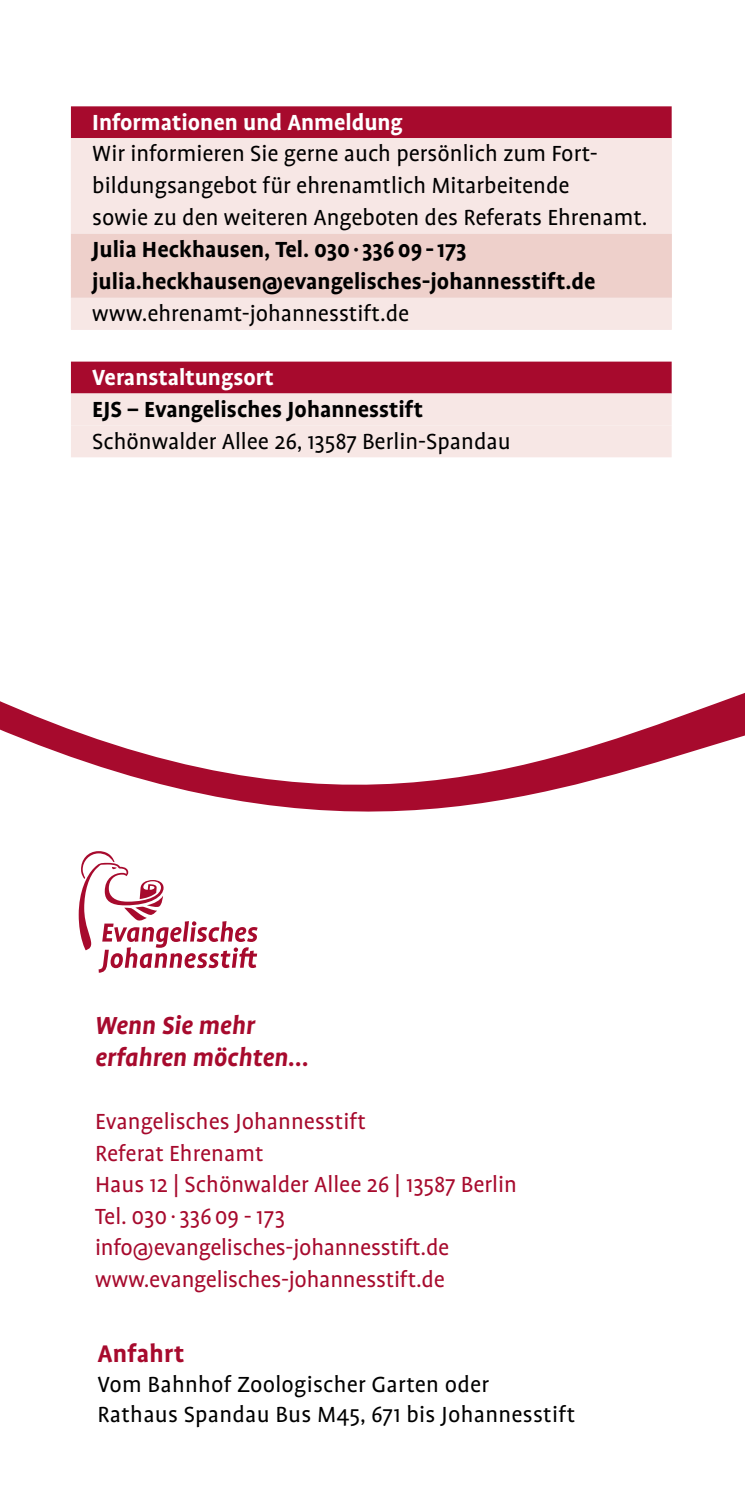
<style>
.page{position:relative;width:745px;height:1489px;background:#fff}
.page>*{position:absolute;margin:0;border:0;box-sizing:border-box;transform-origin:0 0}
.t1{font:italic 700 28px/32px "EJS Profile Pro";color:#a70a2d}
.t2{font:700 27.5px "EJS Profile Pro";letter-spacing:.01em;color:#a70a2d}
.t3{font:25px/32px "EJS Profile Pro";color:#000}
.t4{font:25px/31.5px "EJS Profile Pro";color:#a70a2d}
.t5{font:700 25px/32px "EJS Profile Pro";color:#000}
.t6{font:700 25px "EJS Profile Pro";color:#fff}
</style>
<div class="page">
<div style="left:71px;top:106px;width:600px;height:32px;background:#a70a2d"></div>
<div style="left:71px;top:138px;width:600px;height:32px;background:#f7e7e5"></div>
<div style="left:71px;top:170px;width:600px;height:32px;background:#f7e7e5"></div>
<div style="left:71px;top:202px;width:600px;height:32px;background:#f7e7e5"></div>
<div style="left:71px;top:234px;width:600px;height:32px;background:#eed0cb"></div>
<div style="left:71px;top:266px;width:600px;height:32px;background:#eed0cb"></div>
<div style="left:71px;top:298px;width:600px;height:32px;background:#f7e7e5"></div>
<svg style="left:0;top:361px;width:744px;height:612px"></svg>
<p class="t6" style="left:92px;top:107px;width:312px">Informationen und Anmeldung</p>
<p class="t3" style="left:92px;top:139px;width:556px">Wir informieren Sie gerne auch persönlich zum Fort&shy;bildungsangebot für ehrenamtlich Mitarbeitende<br>sowie zu den weiteren Angeboten des Referats Ehrenamt.</p>
<p class="t5" style="left:92px;top:234px;width:504px">Julia Heckhausen, Tel. 030· 33609 -173 julia.heckhausen@evangelisches-johannesstift.de</p>
<p class="t3" style="left:92px;top:298px;width:318px">www.ehrenamt-johannesstift.de</p>
<p class="t6" style="left:92px;top:362px;width:183px">Veranstaltungsort</p>
<p class="t5" style="left:92px;top:393px;width:332px">EJS – Evangelisches Johannesstift</p>
<p class="t3" style="left:92px;top:426px;width:420px">Schönwalder Allee 26, 13587 Berlin-Spandau</p>
<p class="t1" style="left:95px;top:1007px;width:215px">Wenn Sie mehr erfahren möchten…</p>
<p class="t4" style="left:95px;top:1106px;width:423px">Evangelisches Johannesstift<br>Referat Ehrenamt<br>Haus 12 | Schönwalder Allee 26 | 13587 Berlin<br>Tel. 030· 33609 - 173 info@evangelisches-johannesstift.de www.evangelisches-johannesstift.de</p>
<p class="t2" style="left:97px;top:1336px;width:88px">Anfahrt</p>
<p class="t3" style="left:97px;top:1369px;width:479px;line-height:30px">Vom Bahnhof Zoologischer Garten oder<br>Rathaus Spandau Bus M45, 671 bis Johannesstift</p>
</div>
